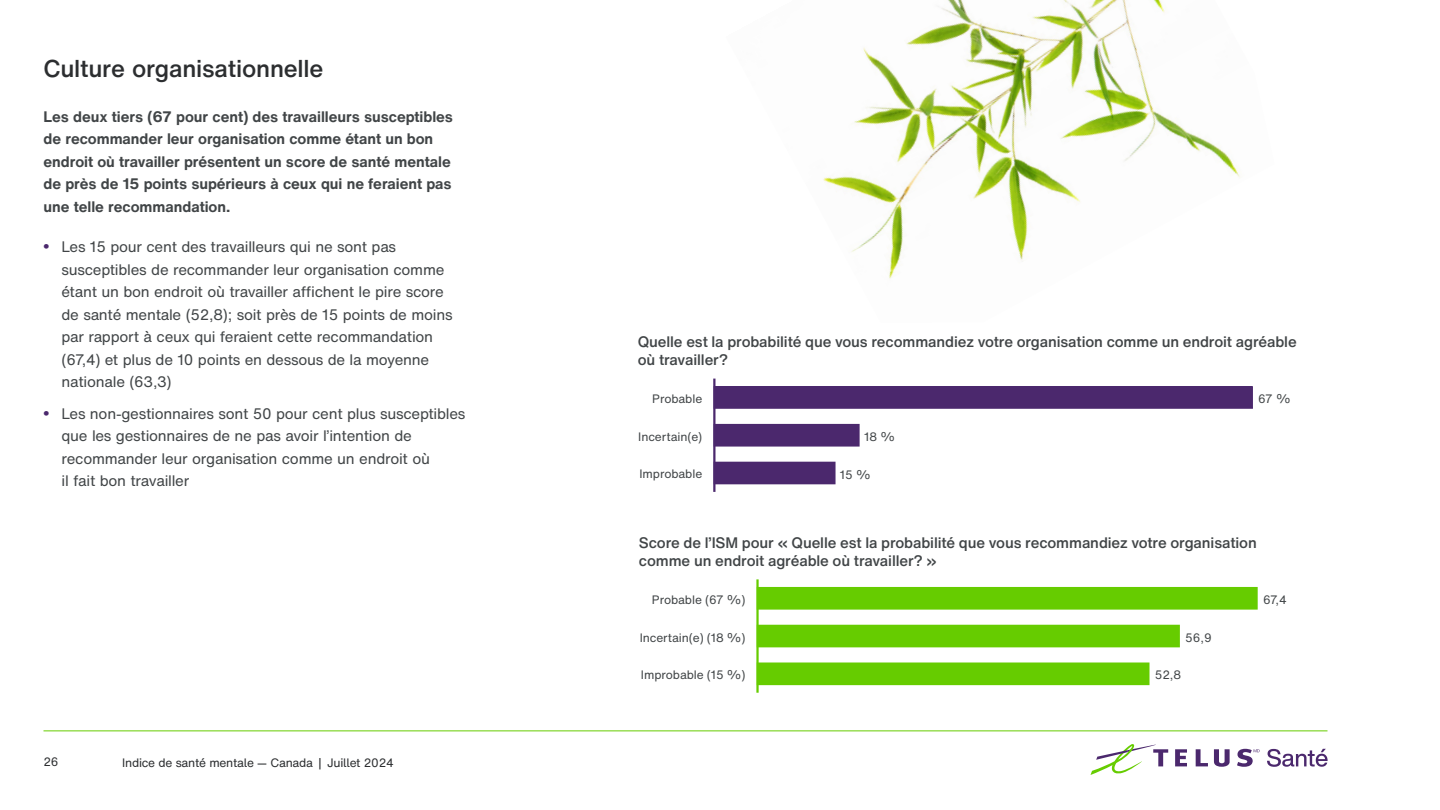
<style>
.page{position:relative;width:1440px;height:810px;background:#fff}
.page>*{position:absolute;margin:0;border:0;box-sizing:border-box;transform-origin:0 0}
.t1{font:500 24px "H Nfor TELUS";letter-spacing:-.01em;color:#2c2e30}
.t2{font:15px/22.5px "H Nfor TELUS";letter-spacing:-.015em;color:#414547}
.t3{font:700 15px/22.5px "H Nfor TELUS";letter-spacing:-.005em;color:#414547}
.t4{font:500 15px/18px "H Nfor TELUS";letter-spacing:-.01em;color:#414547}
.t5{font:12px "H Nfor TELUS";letter-spacing:-.005em;color:#414547}
.t6{font:12px "H Nfor TELUSSA";letter-spacing:-.02em;color:#2c2e30}
.t7{font:12px "H Nfor TELUS";color:#2c2e30}
.s1{font-family:"Arial";font-weight:700;font-size:16.5px;color:#4b286d}
</style>
<div class="page">
<img style="left:823px;top:0;width:417px;height:279px">
<hr style="left:713px;top:379px;width:2px;height:113px;background:#4b286d">
<div style="left:714px;top:387px;width:538px;height:21px;background:#4b286d"></div>
<div style="left:714px;top:386px;width:539px;height:23px;border:2px solid #4b286d"></div>
<div style="left:714px;top:425px;width:145px;height:21px;background:#4b286d"></div>
<div style="left:714px;top:424px;width:146px;height:23px;border:2px solid #4b286d"></div>
<div style="left:714px;top:462px;width:121px;height:22px;background:#4b286d"></div>
<hr style="left:756px;top:579px;width:3px;height:114px;background:#6c0">
<div style="left:758px;top:588px;width:499px;height:21px;background:#6c0"></div>
<div style="left:757px;top:587px;width:501px;height:23px;border:2px solid #6c0"></div>
<div style="left:758px;top:625px;width:421px;height:22px;background:#6c0"></div>
<div style="left:758px;top:663px;width:391px;height:21px;background:#6c0"></div>
<div style="left:757px;top:663px;width:393px;height:22px;border:2px solid #6c0"></div>
<svg style="left:1175px;top:749px;width:12px;height:17px"></svg>
<svg style="left:1196px;top:749px;width:12px;height:17px"></svg>
<svg style="left:1214px;top:749px;width:16px;height:18px"></svg>
<svg style="left:1090px;top:744px;width:78px;height:31px"></svg>
<svg style="left:1237px;top:749px;width:23px;height:18px"></svg>
<svg style="left:1267px;top:749px;width:61px;height:18px"></svg>
<hr style="left:44px;top:730px;width:1284px;height:1px;background:#6c0">
<h1 class="t1" style="left:44px;top:51px;width:282px">Culture organisationnelle</h1>
<p class="t3" style="left:44px;top:105px;width:411px">Les deux tiers (67 pour cent) des travailleurs susceptibles de recommander leur organisation comme étant un bon endroit où travailler présentent un score de santé mentale de près de 15 points supérieurs à ceux qui ne feraient pas une telle recommandation.</p>
<p class="t2" style="left:62px;top:235px;width:393px;text-indent:-18px"><span class="s1">•</span> Les 15 pour cent des travailleurs qui ne sont pas susceptibles de recommander leur organisation comme étant un bon endroit où travailler affichent le pire score de santé mentale (52,8); soit près de 15 points de moins par rapport à ceux qui feraient cette recommandation (67,4) et plus de 10 points en dessous de la moyenne nationale (63,3)</p>
<p class="t2" style="left:62px;top:402px;width:405px;text-indent:-18px"><span class="s1">•</span> Les non-gestionnaires sont 50 pour cent plus susceptibles que les gestionnaires de ne pas avoir l’intention de recommander leur organisation comme un endroit où<br>il fait bon travailler</p>
<p class="t7" style="left:44px;top:754px;width:17px">26</p>
<p class="t6" style="left:122px;top:754px;width:273px">Indice de santé mentale — Canada | Juillet 2024</p>
<p class="t4" style="left:638px;top:333px;width:660px">Quelle est la probabilité que vous recommandiez votre organisation comme un endroit agréable où travailler?</p>
<p class="t5" style="left:1258px;top:390px;width:34px">67 %</p>
<p class="t5" style="left:864px;top:428px;width:32px">18 %</p>
<p class="t5" style="left:640px;top:466px;width:64px">Improbable</p>
<p class="t5" style="left:840px;top:466px;width:32px">15 %</p>
<p class="t5" style="left:652px;top:390px;width:52px">Probable</p>
<p class="t5" style="left:638px;top:428px;width:66px">Incertain(e)</p>
<p class="t4" style="left:639px;top:533px;width:619px">Score de l’ISM pour « Quelle est la probabilité que vous recommandiez votre organisation comme un endroit agréable où travailler? »</p>
<p class="t5" style="left:652px;top:591px;width:95px">Probable (67 %)</p>
<p class="t5" style="left:1263px;top:591px;width:25px">67,4</p>
<p class="t5" style="left:640px;top:629px;width:107px">Incertain(e) (18 %)</p>
<p class="t5" style="left:1185px;top:629px;width:28px">56,9</p>
<p class="t5" style="left:641px;top:667px;width:106px">Improbable (15 %)</p>
<p class="t5" style="left:1155px;top:667px;width:28px">52,8</p>
</div>
